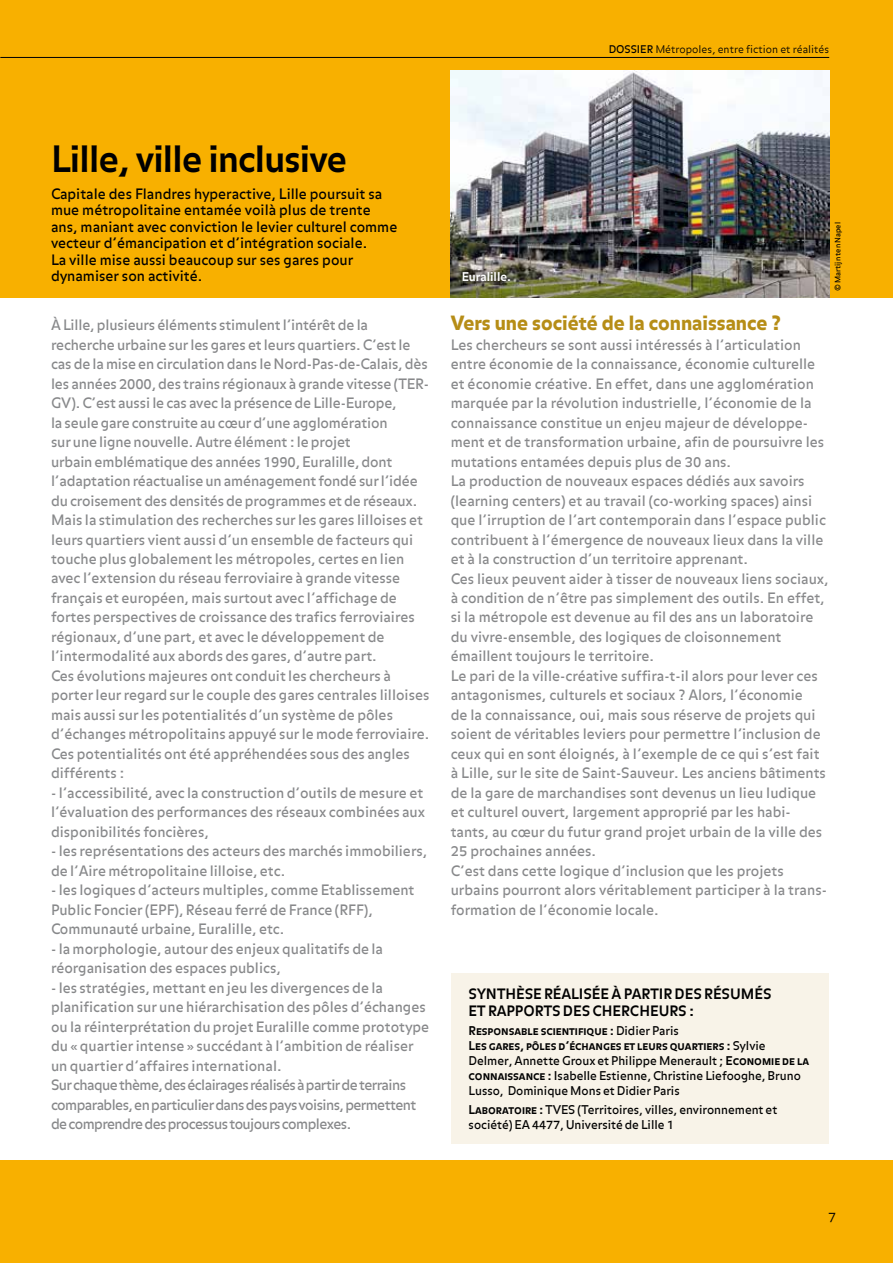
<style>
.page{position:relative;width:893px;height:1263px;background:#fff}
.page>*{position:absolute;margin:0;border:0;box-sizing:border-box;transform-origin:0 0}
.t1{font:700 36px "Balance";letter-spacing:-.02em;color:#000}
.t2{font:900 19.5px "Balance";color:#b68d16}
.t3{font:14.25px/19.5px "Balance";color:#87888a}
.t4{font:14.25px/16.5px "Balance";color:#000}
.t5{font:700 14.25px/16.5px "Balance";color:#000}
.t6{font:300 13.5px "Balance";color:#000}
.t7{font:12px/15px "Balance";color:#000}
.t8{font:12px/15px "Balance Bold Caps";color:#000}
.t9{font:700 12px "Balance";color:#fff}
.t10{font:300 10.5px "Balance";color:#000}
.t11{font:7.5px "Balance";color:#000}
.s1{font-weight:400}
.s2{font-family:"Balance"}
.s3{font-family:"Balance Bold Caps"}
</style>
<div class="page">
<div style="left:0;top:0;width:893px;height:298px;background:#f8b000"></div>
<div style="left:0;top:1161px;width:893px;height:102px;background:#f8b000"></div>
<hr style="left:0;top:57px;width:829px;height:1px;background:#000">
<div style="left:451px;top:973px;width:377px;height:171px;background:#f8f3e8"></div>
<img style="left:451px;top:70px;width:378px;height:228px">
<p class="t10" style="left:609px;top:43px;width:222px"><span class="s1">DOSSIER</span> Métropoles, entre fiction et réalités</p>
<h1 class="t1" style="left:51px;top:138px;width:298px">Lille, ville inclusive</h1>
<p class="t4" style="left:51px;top:186px;width:348px">Capitale des Flandres hyperactive, Lille poursuit sa mue métropolitaine entamée voilà plus de trente ans, maniant avec conviction le levier culturel comme vecteur d’émancipation et d’intégration sociale.<br>La ville mise aussi beaucoup sur ses gares pour dynamiser son activité.</p>
<p class="t3" style="left:51px;top:316px;width:380px">À Lille, plusieurs éléments stimulent l’intérêt de la recherche urbaine sur les gares et leurs quartiers. C’est le cas de la mise en circulation dans le Nord-Pas-de-Calais, dès les années 2000, des trains régionaux à grande vitesse (TER-GV). C’est aussi le cas avec la présence de Lille-Europe,<br>la seule gare construite au cœur d’une agglomération<br>sur une ligne nouvelle. Autre élément : le projet<br>urbain emblématique des années 1990, Euralille, dont l’adaptation réactualise un aménagement fondé sur l’idée du croisement des densités de programmes et de réseaux.<br>Mais la stimulation des recherches sur les gares lilloises et leurs quartiers vient aussi d’un ensemble de facteurs qui touche plus globalement les métropoles, certes en lien avec l’extension du réseau ferroviaire à grande vitesse français et européen, mais surtout avec l’affichage de fortes perspectives de croissance des trafics ferroviaires régionaux, d’une part, et avec le développement de l’intermodalité aux abords des gares, d’autre part.<br>Ces évolutions majeures ont conduit les chercheurs à porter leur regard sur le couple des gares centrales lilloises mais aussi sur les potentialités d’un système de pôles d’échanges métropolitains appuyé sur le mode ferroviaire.<br>Ces potentialités ont été appréhendées sous des angles différents :</p>
<p class="t3" style="left:51px;top:784px;width:376px">- l’accessibilité, avec la construction d’outils de mesure et l’évaluation des performances des réseaux combinées aux disponibilités foncières,</p>
<p class="t3" style="left:51px;top:842px;width:378px">- les représentations des acteurs des marchés immobiliers, de l’Aire métropolitaine lilloise, etc.</p>
<p class="t3" style="left:51px;top:881px;width:365px">- les logiques d’acteurs multiples, comme Etablissement<br>Public Foncier (EPF), Réseau ferré de France (RFF),<br>Communauté urbaine, Euralille, etc.</p>
<p class="t3" style="left:51px;top:940px;width:334px">- la morphologie, autour des enjeux qualitatifs de la réorganisation des espaces publics,</p>
<p class="t3" style="left:51px;top:979px;width:380px">- les stratégies, mettant en jeu les divergences de la planification sur une hiérarchisation des pôles d’échanges ou la réinterprétation du projet Euralille comme prototype du « quartier intense » succédant à l’ambition de réaliser un quartier d’affaires international.<br>Sur chaque thème, des éclairages réalisés à partir de terrains comparables, en particulier dans des pays voisins, permettent de comprendre des processus toujours complexes.</p>
<p class="t9" style="left:462px;top:270px;width:51px">Euralille.</p>
<p class="t11" style="left:833px;top:291px;width:70px;rotate:-90deg">© Martijn ten Napel</p>
<h2 class="t2" style="left:451px;top:312px;width:332px">Vers une société de la connaissance ?</h2>
<p class="t3" style="left:451px;top:335px;width:379px">Les chercheurs se sont aussi intéressés à l’articulation entre économie de la connaissance, économie culturelle et économie créative. En effet, dans une agglomération marquée par la révolution industrielle, l’économie de la connaissance constitue un enjeu majeur de développe&shy;ment et de transformation urbaine, afin de poursuivre les mutations entamées depuis plus de 30 ans.<br>La production de nouveaux espaces dédiés aux savoirs (learning centers) et au travail (co-working spaces) ainsi que l’irruption de l’art contemporain dans l’espace public contribuent à l’émergence de nouveaux lieux dans la ville et à la construction d’un territoire apprenant.<br>Ces lieux peuvent aider à tisser de nouveaux liens sociaux, à condition de n’être pas simplement des outils. En effet, si la métropole est devenue au fil des ans un laboratoire du vivre-ensemble, des logiques de cloisonnement émaillent toujours le territoire.<br>Le pari de la ville-créative suffira-t-il alors pour lever ces antagonismes, culturels et sociaux ? Alors, l’économie<br>de la connaissance, oui, mais sous réserve de projets qui soient de véritables leviers pour permettre l’inclusion de ceux qui en sont éloignés, à l’exemple de ce qui s’est fait à Lille, sur le site de Saint-Sauveur. Les anciens bâtiments de la gare de marchandises sont devenus un lieu ludique et culturel ouvert, largement approprié par les habi&shy;tants, au cœur du futur grand projet urbain de la ville des 25 prochaines années.<br>C’est dans cette logique d’inclusion que les projets urbains pourront alors véritablement participer à la trans&shy;formation de l’économie locale.</p>
<p class="t5" style="left:469px;top:987px;width:304px">SYNTHÈSE RÉALISÉE À PARTIR DES RÉSUMÉS<br>ET RAPPORTS DES CHERCHEURS :</p>
<p class="t8" style="left:469px;top:1024px;width:299px">Responsable scientifique : <span class="s2">Didier Paris<br></span>Les gares, pôles d’échanges et leurs quartiers : <span class="s2">Sylvie</span></p>
<p class="t7" style="left:469px;top:1054px;width:342px">Delmer, Annette Groux et Philippe Menerault ; <span class="s3">Economie de la connaissance :</span> Isabelle Estienne, Christine Liefooghe, Bruno<br>Lusso, Dominique Mons et Didier Paris</p>
<p class="t7" style="left:469px;top:1103px;width:310px"><span class="s3">Laboratoire :</span> TVES (Territoires, villes, environnement et société) EA 4477, Université de Lille 1</p>
<p class="t6" style="left:828px;top:1209px;width:9px">7</p>
</div>
